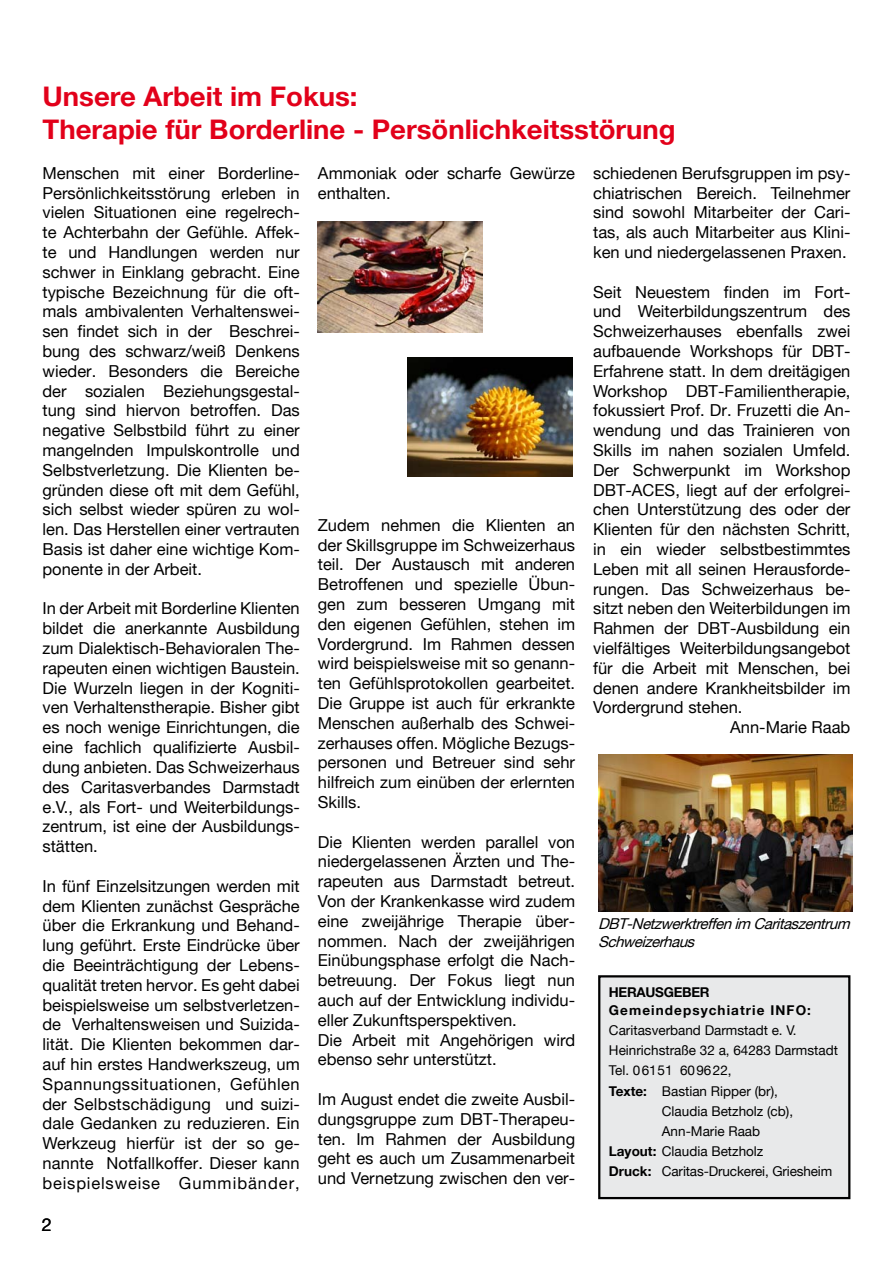
<style>
.page{position:relative;width:893px;height:1263px;background:#fff}
.page>*{position:absolute;margin:0;border:0;box-sizing:border-box;transform-origin:0 0}
.t1{font:700 27px/32.4px "Helvetica Neue";color:#e2001a}
.t2{font:18px "Helvetica Neue";color:#000}
.t3{font:16.5px/19.8px "Helvetica Neue";color:#000;text-align:justify}
.t4{font:italic 15px/18px "Helvetica Neue";color:#000}
.t5{font:13.5px "Helvetica Neue";color:#000}
.t6{font:700 13.5px/18px "Helvetica Neue";letter-spacing:.08em;color:#000}
.s1{font-weight:700}
</style>
<div class="page">
<img style="left:318px;top:222px;width:165px;height:110px">
<div style="left:599px;top:976px;width:250px;height:222px;background:#e8e9ea"></div>
<div style="left:598px;top:975px;width:252px;height:224px;border:2px solid #000"></div>
<img style="left:408px;top:357px;width:165px;height:119px">
<img style="left:598px;top:754px;width:254px;height:157px">
<h1 class="t1" style="left:43px;top:80px;width:635px">Unsere Arbeit im Fokus:<br>Therapie für Borderline - Persönlichkeitsstörung</h1>
<p class="t3" style="left:43px;top:163px;width:259px">Menschen mit einer Borderline-Persönlichkeitsstörung erleben in vielen Situationen eine regelrech&shy;te Achterbahn der Gefühle. Affek&shy;te und Handlungen werden nur schwer in Einklang gebracht. Eine typische Bezeichnung für die oft&shy;mals ambivalenten Verhaltenswei&shy;sen findet sich in der Beschrei&shy;bung des schwarz/weiß Denkens wieder. Besonders die Bereiche der sozialen Beziehungsgestal&shy;tung sind hiervon betroffen. Das negative Selbstbild führt zu einer mangelnden Impulskontrolle und Selbstverletzung. Die Klienten be&shy;gründen diese oft mit dem Gefühl, sich selbst wieder spüren zu wol&shy;len. Das Herstellen einer vertrauten Basis ist daher eine wichtige Kom&shy;ponente in der Arbeit.</p>
<p class="t3" style="left:43px;top:598px;width:259px">In der Arbeit mit Borderline Klienten bildet die anerkannte Ausbildung zum Dialektisch-Behavioralen The&shy;rapeuten einen wichtigen Baustein.<br>Die Wurzeln liegen in der Kogniti&shy;ven Verhaltenstherapie. Bisher gibt es noch wenige Einrichtungen, die eine fachlich qualifizierte Ausbil&shy;dung anbieten. Das Schweizerhaus des Caritasverbandes Darmstadt e.V., als Fort- und Weiterbildungs&shy;zentrum, ist eine der Ausbildungs&shy;stätten.</p>
<p class="t3" style="left:43px;top:876px;width:259px">In fünf Einzelsitzungen werden mit dem Klienten zunächst Gespräche über die Erkrankung und Behand&shy;lung geführt. Erste Eindrücke über die Beeinträchtigung der Lebens&shy;qualität treten hervor. Es geht dabei beispielsweise um selbstverletzen&shy;de Verhaltensweisen und Suizida&shy;lität. Die Klienten bekommen dar&shy;auf hin erstes Handwerkszeug, um Spannungssituationen, Gefühlen der Selbstschädigung und suizi&shy;dale Gedanken zu reduzieren. Ein Werkzeug hierfür ist der so ge&shy;nannte Notfallkoffer. Dieser kann beispielsweise Gummibänder,</p>
<p class="t2" style="left:42px;top:1214px;width:12px">2</p>
<p class="t3" style="left:318px;top:163px;width:259px">Ammoniak oder scharfe Gewürze enthalten.</p>
<p class="t3" style="left:318px;top:515px;width:259px">Zudem nehmen die Klienten an der Skillsgruppe im Schweizerhaus teil. Der Austausch mit anderen Betroffenen und spezielle Übun&shy;gen zum besseren Umgang mit den eigenen Gefühlen, stehen im Vordergrund. Im Rahmen dessen wird beispielsweise mit so genann&shy;ten Gefühlsprotokollen gearbeitet.<br>Die Gruppe ist auch für erkrankte Menschen außerhalb des Schwei&shy;zerhauses offen. Mögliche Bezugs&shy;personen und Betreuer sind sehr hilfreich zum einüben der erlernten Skills.</p>
<p class="t3" style="left:318px;top:832px;width:259px;text-align:left">Die Klienten werden parallel von niedergelassenen Ärzten und The&shy;rapeuten aus Darmstadt betreut.<br>Von der Krankenkasse wird zudem eine zweijährige Therapie über&shy;nommen. Nach der zweijährigen<br>Einübungsphase erfolgt die Nach&shy;betreuung. Der Fokus liegt nun auch auf der Entwicklung individu&shy;eller Zukunftsperspektiven.<br>Die Arbeit mit Angehörigen wird ebenso sehr unterstützt.</p>
<p class="t3" style="left:318px;top:1089px;width:259px">Im August endet die zweite Ausbil&shy;dungsgruppe zum DBT-Therapeu&shy;ten. Im Rahmen der Ausbildung geht es auch um Zusammenarbeit und Vernetzung zwischen den ver-</p>
<p class="t3" style="left:593px;top:163px;width:259px">schiedenen Berufsgruppen im psy&shy;chiatrischen Bereich. Teilnehmer sind sowohl Mitarbeiter der Cari&shy;tas, als auch Mitarbeiter aus Klini&shy;ken und niedergelassenen Praxen.</p>
<p class="t3" style="left:593px;top:282px;width:259px">Seit Neuestem finden im Fort-</p>
<p class="t3" style="left:593px;top:301px;width:259px">und Weiterbildungszentrum des</p>
<p class="t3" style="left:593px;top:321px;width:259px">Schweizerhauses ebenfalls zwei</p>
<p class="t3" style="left:593px;top:341px;width:259px">aufbauende Workshops für DBT-</p>
<p class="t3" style="left:593px;top:361px;width:259px">Erfahrene statt. In dem dreitägigen</p>
<p class="t3" style="left:593px;top:381px;width:259px">Workshop DBT-Familientherapie,</p>
<p class="t3" style="left:593px;top:400px;width:259px">fokussiert Prof. Dr. Fruzetti die An-</p>
<p class="t3" style="left:593px;top:420px;width:259px">wendung und das Trainieren von</p>
<p class="t3" style="left:593px;top:440px;width:259px">Skills im nahen sozialen Umfeld.</p>
<p class="t3" style="left:593px;top:460px;width:259px">Der Schwerpunkt im Workshop</p>
<p class="t3" style="left:593px;top:480px;width:259px">DBT-ACES, liegt auf der erfolgrei-</p>
<p class="t3" style="left:593px;top:499px;width:259px">chen Unterstützung des oder der</p>
<p class="t3" style="left:593px;top:519px;width:259px">Klienten für den nächsten Schritt,</p>
<p class="t3" style="left:593px;top:539px;width:259px">in ein wieder selbstbestimmtes</p>
<p class="t3" style="left:593px;top:559px;width:259px">Leben mit all seinen Herausforde-</p>
<p class="t3" style="left:593px;top:579px;width:259px">rungen. Das Schweizerhaus be-</p>
<p class="t3" style="left:593px;top:598px;width:259px">sitzt neben den Weiterbildungen im</p>
<p class="t3" style="left:593px;top:618px;width:259px">Rahmen der DBT-Ausbildung ein</p>
<p class="t3" style="left:593px;top:638px;width:259px">vielfältiges Weiterbildungsangebot</p>
<p class="t3" style="left:593px;top:658px;width:259px">für die Arbeit mit Menschen, bei</p>
<p class="t3" style="left:593px;top:678px;width:259px">denen andere Krankheitsbilder im</p>
<p class="t3" style="left:593px;top:697px;width:151px">Vordergrund stehen.</p>
<p class="t3" style="left:730px;top:717px;width:122px">Ann-Marie Raab</p>
<p class="t4" style="left:598px;top:914px;width:257px">DBT-Netzwerktreffenim Caritaszentrum<br>Schweizerhaus</p>
<p class="t6" style="left:609px;top:983px;width:204px">HERAUSGEBER<br>Gemeindepsychiatrie INFO:</p>
<p class="t5" style="left:609px;top:1022px;width:189px">Caritasverband Darmstadt e. V.</p>
<p class="t5" style="left:609px;top:1042px;width:231px">Heinrichstraße 32 a, 64283 Darmstadt</p>
<p class="t5" style="left:609px;top:1062px;width:124px">Tel. 06151 609622,</p>
<p class="t5" style="left:609px;top:1083px;width:170px"><span class="s1">Texte:</span> Bastian Ripper (br),</p>
<p class="t5" style="left:662px;top:1103px;width:133px">Claudia Betzholz (cb),</p>
<p class="t5" style="left:662px;top:1123px;width:100px">Ann-Marie Raab</p>
<p class="t5" style="left:609px;top:1143px;width:156px"><span class="s1">Layout:</span> Claudia Betzholz</p>
<p class="t5" style="left:609px;top:1163px;width:225px"><span class="s1">Druck:</span> Caritas-Druckerei, Griesheim</p>
</div>
